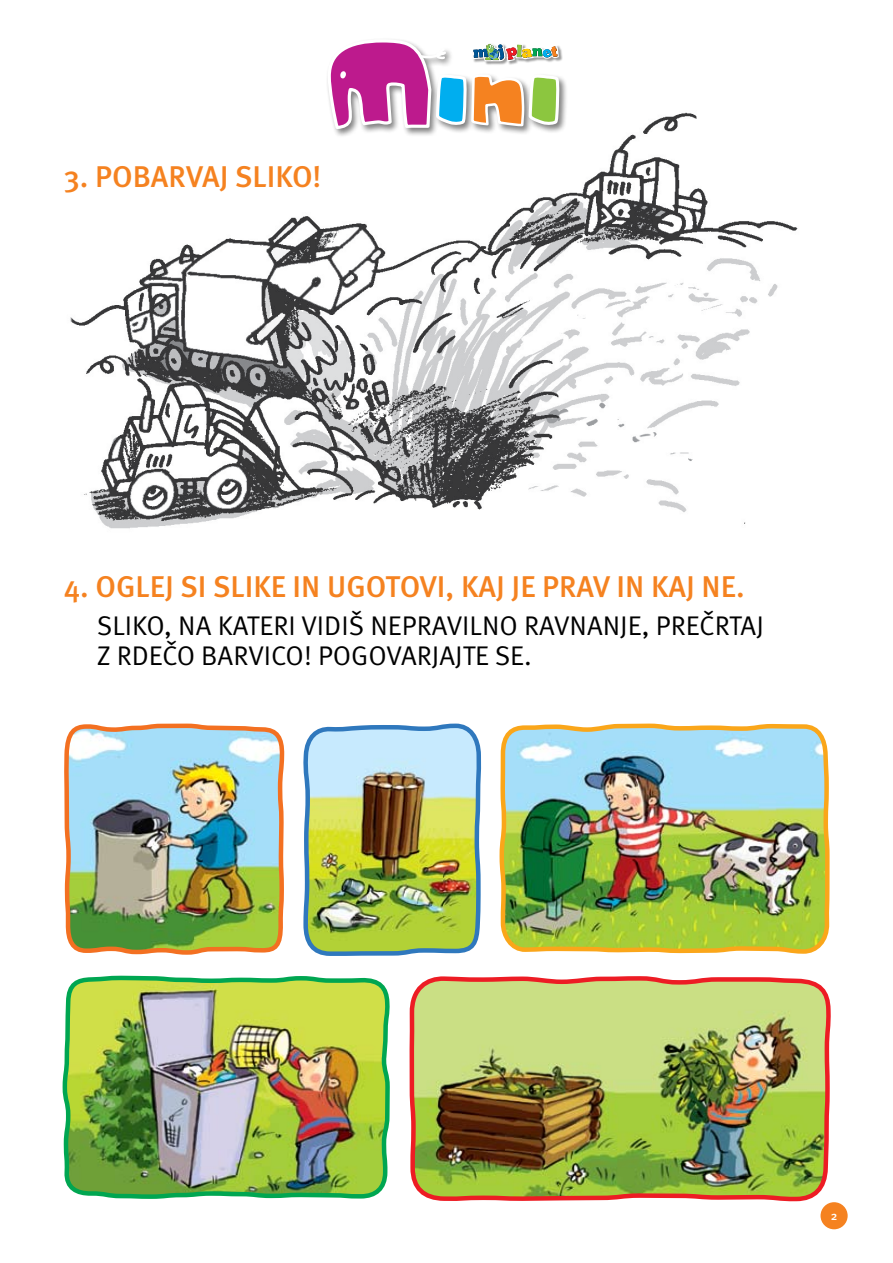
<style>
.page{position:relative;width:893px;height:1263px;background:#fff}
.page>*{position:absolute;margin:0;border:0;box-sizing:border-box;transform-origin:0 0}
.t1{font:500 30px "Meta Pro";color:#f58220}
.t2{font:27px/30px "Meta Pro";color:#000}
.t3{font:500 12px "Meta Pro";color:#fff}
</style>
<div class="page">
<img style="left:70px;top:112px;width:728px;height:417px">
<img style="left:62px;top:975px;width:328px;height:224px">
<img style="left:499px;top:723px;width:331px;height:231px">
<img style="left:409px;top:976px;width:422px;height:226px">
<img style="left:64px;top:723px;width:221px;height:232px">
<img style="left:303px;top:723px;width:179px;height:233px">
<div style="left:820px;top:1202px;width:28px;height:27px;background:#f58220;border-radius:50%"></div>
<div style="left:325px;top:37px;width:243px;height:101px;background:#000;opacity:.5"></div>
<div style="left:472px;top:43px;width:91px;height:22px;background:#000;opacity:.4"></div>
<svg style="left:326px;top:38px;width:235px;height:93px"></svg>
<p class="t1" style="left:64px;top:158px;width:259px">3. POBARVAJ SLIKO!</p>
<p class="t1" style="left:64px;top:568px;width:682px">4. OGLEJ SI SLIKE IN UGOTOVI, KAJ JE PRAV IN KAJ NE.</p>
<p class="t2" style="left:97px;top:611px;width:669px">SLIKO, NA KATERI VIDIŠ NEPRAVILNO RAVNANJE, PREČRTAJ<br>Z RDEČO BARVICO! POGOVARJAJTE SE.</p>
<p class="t3" style="left:831px;top:1208px;width:8px">2</p>
</div>
